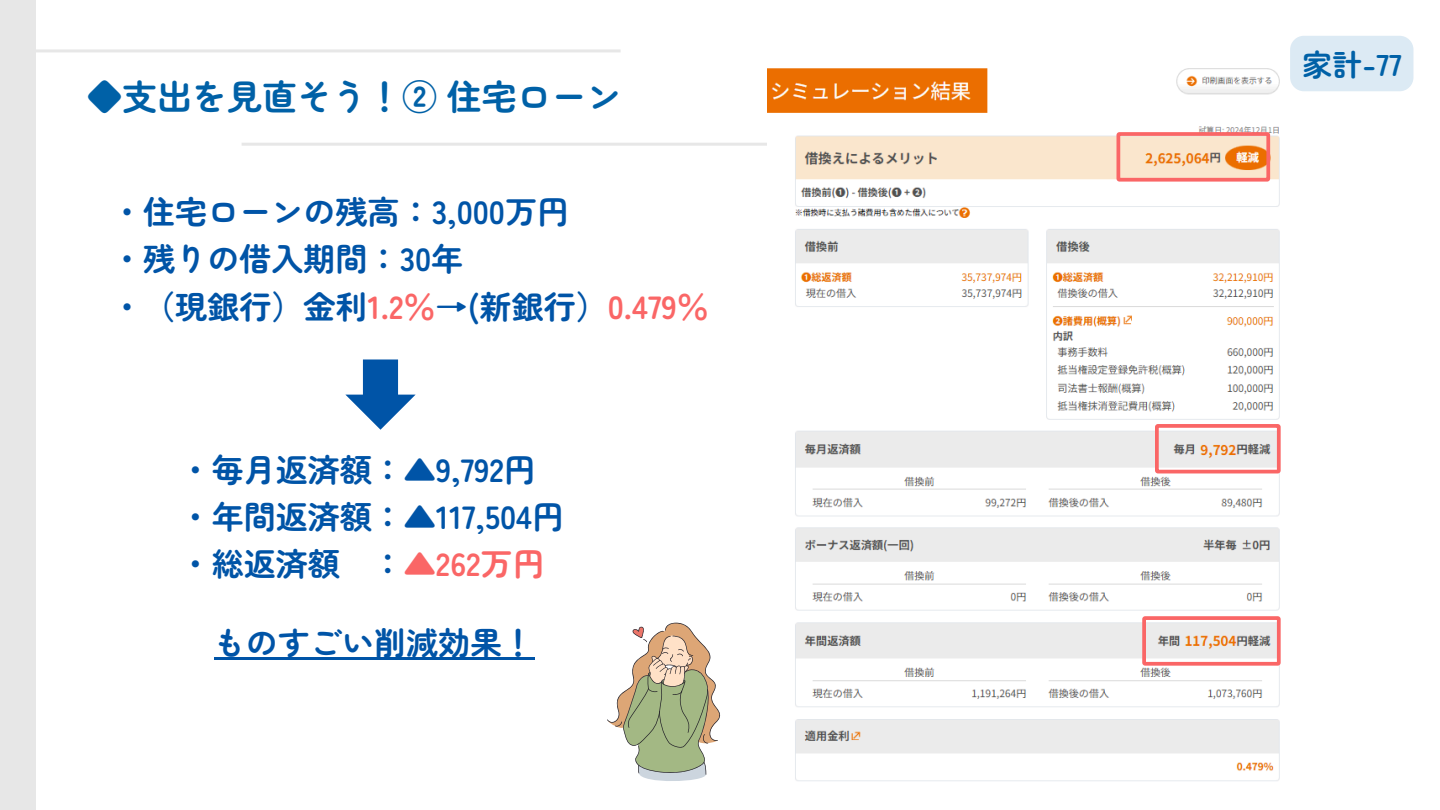
<style>
.page{position:relative;width:1440px;height:810px;background:#fff}
.page>*{position:absolute;margin:0;border:0;box-sizing:border-box;transform-origin:0 0}
.t1{font:700 35px "Zen Maru Gothic";color:#0061a7}
.t2{font:700 32.1px/47.2px "Zen Maru Gothic";color:#0054a7}
.t3{font:700 32px/47.2px "Zen Maru Gothic";color:#0054a7}
.t4{font:700 30px "Zen Maru Gothic";color:#0061a7}
.s1{color:#fa6666}
</style>
<div class="page">
<div style="left:0;top:0;width:36px;height:810px;background:#e7e7e7"></div>
<hr style="left:242px;top:143px;width:584px;height:3px;background:#e7e7e7">
<hr style="left:36px;top:49px;width:585px;height:3px;background:#e7e7e7">
<img style="left:767px;top:68px;width:533px;height:713px">
<svg style="left:1137px;top:404px;width:144px;height:69px"></svg>
<svg style="left:1081px;top:132px;width:189px;height:50px;background:#f7c6aa"></svg>
<svg style="left:1142px;top:616px;width:139px;height:50px;background:#e9c9c6"></svg>
<svg style="left:345px;top:359px;width:71px;height:71px"></svg>
<svg style="left:607px;top:623px;width:113px;height:158px"></svg>
<hr style="left:214px;top:657px;width:320px;height:3px;background:#0054a7">
<div style="left:1290px;top:36px;width:123px;height:55px;background:#dceaf4;border-radius:14px"></div>
<p class="t1" style="left:87px;top:70px;width:536px">◆支出を見直そう！② 住宅ローン</p>
<p class="t2" style="left:111px;top:187px;width:599px">・住宅ローンの残高：3,000万円<br>・残りの借入期間：30年<br>・（現銀行）金利<span class="s1">1.2％</span>→(新銀行）<span class="s1">0.479％</span></p>
<h1 class="t3" style="left:180px;top:444px;width:386px">・毎月返済額：▲9,792円・年間返済額：▲117,504円・総返済額 ：<span class="s1">▲262万円</span></h1>
<p class="t3" style="left:214px;top:617px;width:322px">ものすごい削減効果！</p>
<p class="t4" style="left:1302px;top:41px;width:101px">家計-77</p>
</div>
